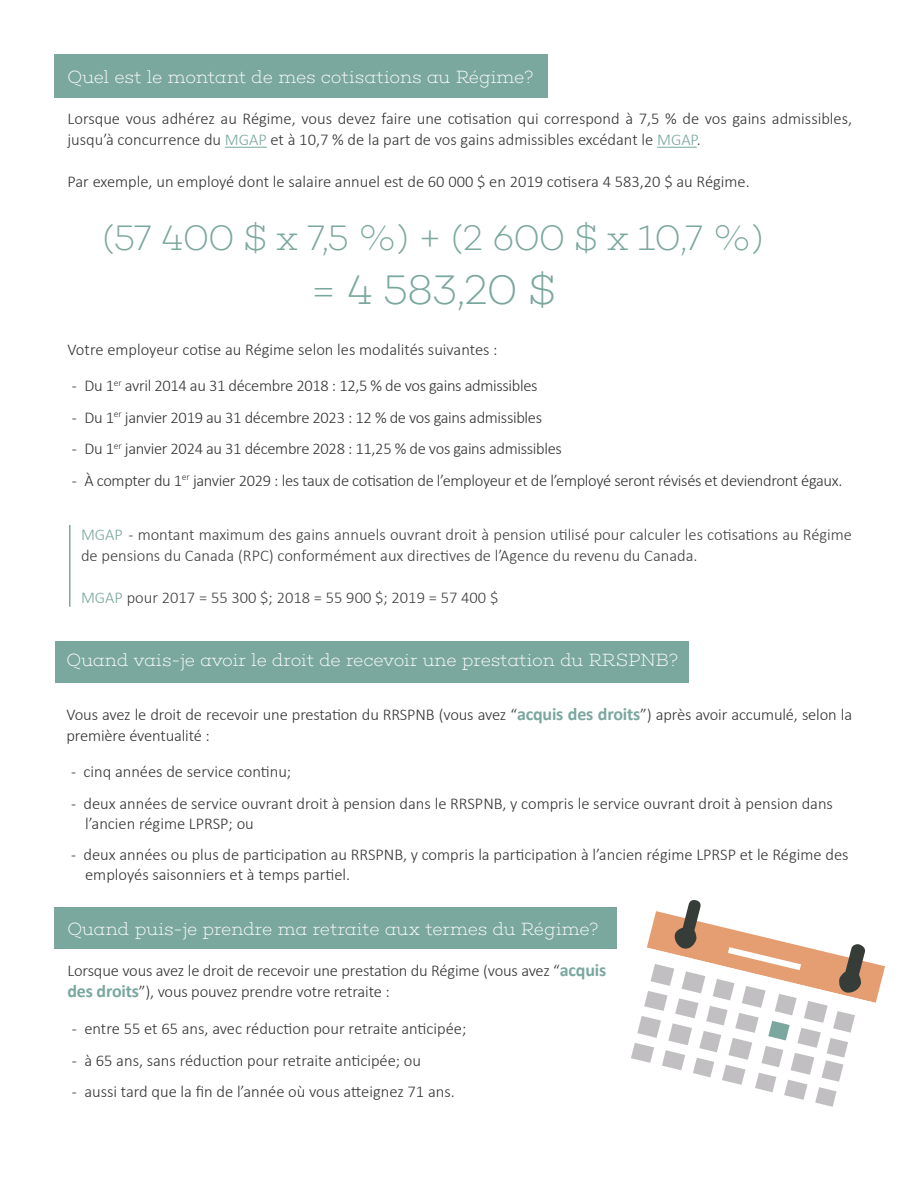
<style>
.page{position:relative;width:918px;height:1188px;background:#fff}
.page>*{position:absolute;margin:0;border:0;box-sizing:border-box;transform-origin:0 0}
.t1{font:200 42px "Choplin";color:#7aa79e}
.t2{font:200 36px "Choplin";letter-spacing:-.02em;color:#7aa79e}
.t3{font:200 18px "Choplin";letter-spacing:-.02em;color:#fff}
.t4{font:300 16.5px/21px "Calibri";letter-spacing:-.005em;color:#333}
.t5{font:300 16.5px/21px "Calibri";color:#3e3e3f}
.s1{color:#7aa79e}
.s2{font-size:36px}
.s3{font-weight:700;font-size:18px;color:#7aa79e}
</style>
<div class="page">
<div style="left:54px;top:55px;width:494px;height:43px;background:#7aa79e"></div>
<hr style="left:225px;top:147px;width:42px;height:1px;background:#7aa79e">
<hr style="left:657px;top:147px;width:40px;height:1px;background:#7aa79e">
<div style="left:54px;top:908px;width:563px;height:41px;background:#7aa79e"></div>
<svg style="left:631px;top:900px;width:254px;height:207px"></svg>
<div style="left:55px;top:641px;width:633px;height:42px;background:#7aa79e"></div>
<hr style="left:69px;top:525px;width:1px;height:82px;background:#7aa79e">
<p class="t3" style="left:68px;top:67px;width:468px">Quel est le montant de mes cotisations au Régime?</p>
<p class="t4" style="left:68px;top:108px;width:786px">Lorsque vous adhérez au Régime, vous devez faire une cotisation qui correspond à 7,5 % de vos gains admissibles, jusqu’à concurrence du <span class="s1">MGAP</span> et à 10,7 % de la part de vos gains admissibles excédant le <span class="s1">MGAP</span>.</p>
<p class="t4" style="left:68px;top:171px;width:684px">Par exemple, un employé dont le salaire annuel est de 60 000 $ en 2019 cotisera 4 583,20 $ au Régime.</p>
<p class="t2" style="left:103px;top:217px;width:662px">(57 400 $ x 7,5 %) + (2 600 $ x 10,7 %)</p>
<p class="t1" style="left:310px;top:266px;width:247px"><span class="s2">=</span> 4 583,20 $</p>
<p class="t4" style="left:68px;top:339px;width:432px">Votre employeur cotise au Régime selon les modalités suivantes :</p>
<p class="t4" style="left:72px;top:375px;width:467px">- Du 1<sup>er</sup> avril 2014 au 31 décembre 2018 : 12,5 % de vos gains admissibles</p>
<p class="t4" style="left:72px;top:406px;width:472px">- Du 1<sup>er</sup> janvier 2019 au 31 décembre 2023 : 12 % de vos gains admissibles</p>
<p class="t4" style="left:72px;top:438px;width:491px">- Du 1<sup>er</sup> janvier 2024 au 31 décembre 2028 : 11,25 % de vos gains admissibles</p>
<p class="t4" style="left:72px;top:469px;width:772px">- À compter du 1<sup>er</sup> janvier 2029 : les taux de cotisation de l’employeur et de l’employé seront révisés et deviendront égaux.</p>
<p class="t5" style="left:81px;top:524px;width:773px"><span class="s1">MGAP</span> - montant maximum des gains annuels ouvrant droit à pension utilisé pour calculer les cotisations au Régime de pensions du Canada (RPC) conformément aux directives de l’Agence du revenu du Canada.</p>
<p class="t5" style="left:81px;top:587px;width:419px"><span class="s1">MGAP</span> pour 2017 = 55 300 $; 2018 = 55 900 $; 2019 = 57 400 $</p>
<p class="t3" style="left:67px;top:650px;width:614px">Quand vais-je avoir le droit de recevoir une prestation du RRSPNB?</p>
<p class="t4" style="left:67px;top:704px;width:787px">Vous avez le droit de recevoir une prestation du RRSPNB (vous avez “<span class="s3">acquis des droits</span>”) après avoir accumulé, selon la première éventualité :</p>
<p class="t4" style="left:71px;top:761px;width:222px">- cinq années de service continu;</p>
<p class="t4" style="left:85px;top:793px;width:749px;line-height:19.8px;text-indent:-14px">- deux années de service ouvrant droit à pension dans le RRSPNB, y compris le service ouvrant droit à pension dans l’ancien régime LPRSP; ou</p>
<p class="t4" style="left:85px;top:845px;width:765px;line-height:19.8px;text-indent:-14px">- deux années ou plus de participation au RRSPNB, y compris la participation à l’ancien régime LPRSP et le Régime des employés saisonniers et à temps partiel.</p>
<p class="t3" style="left:67px;top:918px;width:534px">Quand puis-je prendre ma retraite aux termes du Régime?</p>
<p class="t4" style="left:67px;top:960px;width:541px">Lorsque vous avez le droit de recevoir une prestation du Régime (vous avez “<span class="s3">acquis des droits</span>”), vous pouvez prendre votre retraite :</p>
<p class="t4" style="left:72px;top:1018px;width:396px">- entre 55 et 65 ans, avec réduction pour retraite anticipée;</p>
<p class="t4" style="left:72px;top:1050px;width:351px">- à 65 ans, sans réduction pour retraite anticipée; ou</p>
<p class="t4" style="left:72px;top:1081px;width:385px">- aussi tard que la fin de l’année où vous atteignez 71 ans.</p>
</div>
